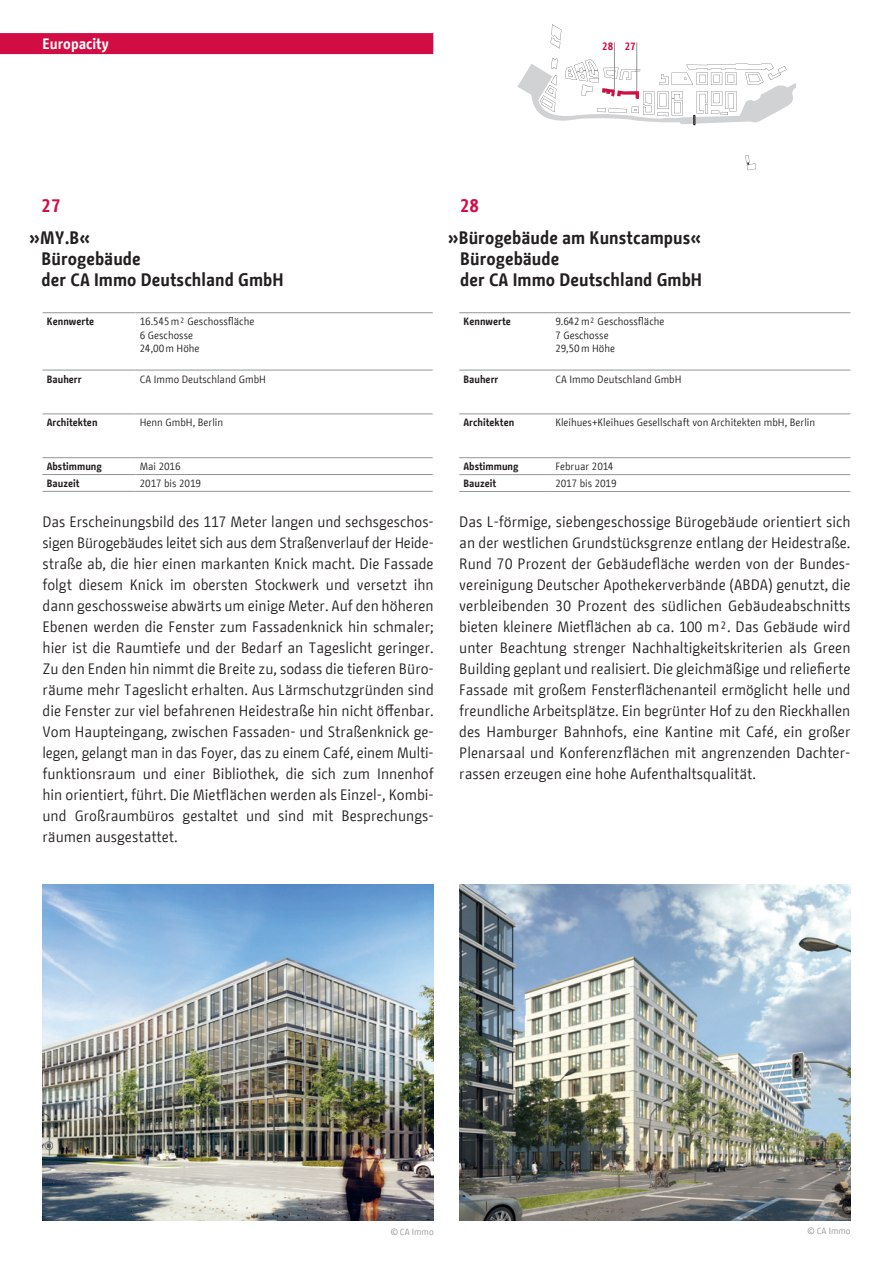
<style>
.page{position:relative;width:893px;height:1263px;background:#fff}
.page>*{position:absolute;margin:0;border:0;box-sizing:border-box;transform-origin:0 0}
.t1{font:700 18px/21px "BMF Change";color:#231f20}
.t2{font:700 18px "BMF Change";color:#d20d44}
.t3{font:15px/21px "BMF Change";color:#231f20;text-align:justify}
.t4{font:700 15px "BMF Change";color:#fff}
.t5{font:10.5px/13.5px "BMF Change";color:#231f20}
.t6{font:700 10.5px "BMF Change";color:#231f20}
.t7{font:700 10.5px "BMF Change";color:#d20d44}
.t8{font:9px "BMF Change";color:#939598}
</style>
<div class="page">
<div style="left:0;top:33px;width:423px;height:21px;background:#d20d44"></div>
<svg style="left:551px;top:24px;width:10px;height:24px"></svg>
<svg style="left:745px;top:155px;width:11px;height:15px"></svg>
<hr style="left:459px;top:491px;width:92px;height:1px;background:#939598">
<hr style="left:551px;top:491px;width:299px;height:1px;background:#939598">
<hr style="left:459px;top:474px;width:92px;height:1px;background:#939598">
<hr style="left:551px;top:474px;width:299px;height:1px;background:#939598">
<hr style="left:459px;top:457px;width:92px;height:1px;background:#939598">
<hr style="left:551px;top:457px;width:299px;height:1px;background:#939598">
<hr style="left:459px;top:414px;width:92px;height:1px;background:#939598">
<hr style="left:551px;top:414px;width:299px;height:1px;background:#939598">
<hr style="left:459px;top:370px;width:92px;height:1px;background:#939598">
<hr style="left:551px;top:370px;width:299px;height:1px;background:#939598">
<hr style="left:459px;top:312px;width:92px;height:1px;background:#939598">
<hr style="left:551px;top:312px;width:299px;height:1px;background:#939598">
<hr style="left:43px;top:491px;width:93px;height:1px;background:#939598">
<hr style="left:136px;top:491px;width:297px;height:1px;background:#939598">
<hr style="left:43px;top:474px;width:93px;height:1px;background:#939598">
<hr style="left:136px;top:474px;width:297px;height:1px;background:#939598">
<hr style="left:43px;top:457px;width:93px;height:1px;background:#939598">
<hr style="left:136px;top:457px;width:297px;height:1px;background:#939598">
<hr style="left:43px;top:414px;width:93px;height:1px;background:#939598">
<hr style="left:136px;top:414px;width:297px;height:1px;background:#939598">
<hr style="left:43px;top:370px;width:93px;height:1px;background:#939598">
<hr style="left:136px;top:370px;width:297px;height:1px;background:#939598">
<hr style="left:43px;top:312px;width:93px;height:1px;background:#939598">
<hr style="left:136px;top:312px;width:297px;height:1px;background:#939598">
<hr style="left:614px;top:42px;width:1px;height:48px;background:#939598">
<hr style="left:636px;top:42px;width:1px;height:49px;background:#939598">
<svg style="left:517px;top:58px;width:279px;height:67px"></svg>
<img style="left:43px;top:884px;width:391px;height:336px">
<img style="left:459px;top:884px;width:391px;height:336px">
<p class="t4" style="left:43px;top:33px;width:68px">Europacity</p>
<p class="t7" style="left:602px;top:39px;width:35px">28 27</p>
<p class="t2" style="left:42px;top:193px;width:20px">27</p>
<p class="t1" style="left:29px;top:227px;width:63px">»MY.B«</p>
<p class="t1" style="left:42px;top:248px;width:101px">Bürogebäude</p>
<p class="t1" style="left:42px;top:269px;width:243px">der CA Immo Deutschland GmbH</p>
<p class="t6" style="left:47px;top:314px;width:49px">Kennwerte</p>
<p class="t5" style="left:140px;top:315px;width:116px">16.545 m² Geschossfläche<br>6 Geschosse<br>24,00 m Höhe</p>
<p class="t6" style="left:47px;top:371px;width:36px">Bauherr</p>
<p class="t5" style="left:140px;top:372px;width:128px">CA Immo Deutschland GmbH</p>
<p class="t6" style="left:47px;top:415px;width:52px">Architekten</p>
<p class="t5" style="left:140px;top:416px;width:85px">Henn GmbH, Berlin</p>
<h6 class="t6" style="left:47px;top:459px;width:57px">Abstimmung</h6>
<h6 class="t5" style="left:140px;top:460px;width:42px">Mai 2016</h6>
<p class="t6" style="left:47px;top:476px;width:34px">Bauzeit</p>
<p class="t5" style="left:140px;top:477px;width:63px">2017 bis 2019</p>
<p class="t3" style="left:42px;top:512px;width:393px">Das Erscheinungsbild des 117 Meter langen und sechsgeschos&shy;sigen Bürogebäudes leitet sich aus dem Straßenverlauf der Heide&shy;straße ab, die hier einen markanten Knick macht. Die Fassade folgt diesem Knick im obersten Stockwerk und versetzt ihn dann geschossweise abwärts um einige Meter. Auf den höheren Ebenen werden die Fenster zum Fassadenknick hin schmaler; hier ist die Raumtiefe und der Bedarf an Tageslicht geringer.<br>Zu den Enden hin nimmt die Breite zu, sodass die tieferen Büro&shy;räume mehr Tageslicht erhalten. Aus Lärmschutzgründen sind die Fenster zur viel befahrenen Heidestraße hin nicht öffenbar.<br>Vom Haupteingang, zwischen Fassaden- und Straßenknick ge&shy;legen, gelangt man in das Foyer, das zu einem Café, einem Multi&shy;funktionsraum und einer Bibliothek, die sich zum Innenhof hin orientiert, führt. Die Mietflächen werden als Einzel-, Kombi&shy;und Großraumbüros gestaltet und sind mit Besprechungs&shy;räumen ausgestattet.</p>
<p class="t2" style="left:460px;top:193px;width:20px">28</p>
<p class="t1" style="left:460px;top:227px;width:243px;text-indent:-13px">»Bürogebäude am Kunstcampus«<br>Bürogebäude<br>der CA Immo Deutschland GmbH</p>
<p class="t6" style="left:463px;top:314px;width:49px">Kennwerte</p>
<p class="t5" style="left:555px;top:315px;width:111px">9.642 m² Geschossfläche<br>7 Geschosse<br>29,50 m Höhe</p>
<p class="t6" style="left:463px;top:371px;width:36px">Bauherr</p>
<p class="t5" style="left:555px;top:372px;width:128px">CA Immo Deutschland GmbH</p>
<p class="t6" style="left:463px;top:415px;width:52px">Architekten</p>
<p class="t5" style="left:555px;top:416px;width:261px">Kleihues+Kleihues Gesellschaft von Architekten mbH, Berlin</p>
<p class="t6" style="left:463px;top:459px;width:57px">Abstimmung</p>
<p class="t5" style="left:555px;top:460px;width:60px">Februar 2014</p>
<p class="t6" style="left:463px;top:476px;width:34px">Bauzeit</p>
<p class="t5" style="left:555px;top:477px;width:63px">2017 bis 2019</p>
<p class="t3" style="left:459px;top:512px;width:393px">Das L-förmige, siebengeschossige Bürogebäude orientiert sich an der westlichen Grundstücksgrenze entlang der Heidestraße.<br>Rund 70 Prozent der Gebäudefläche werden von der Bundes&shy;vereinigung Deutscher Apothekerverbände (ABDA) genutzt, die verbleibenden 30 Prozent des südlichen Gebäudeabschnitts bieten kleinere Mietflächen ab ca. 100 m². Das Gebäude wird unter Beachtung strenger Nachhaltigkeitskriterien als Green Building geplant und realisiert. Die gleichmäßige und reliefierte Fassade mit großem Fensterflächenanteil ermöglicht helle und freundliche Arbeitsplätze. Ein begrünter Hof zu den Rieckhallen des Hamburger Bahnhofs, eine Kantine mit Café, ein großer Plenarsaal und Konferenzflächen mit angrenzenden Dachter&shy;rassen erzeugen eine hohe Aufenthaltsqualität.</p>
<p class="t8" style="left:390px;top:1225px;width:45px">© CA Immo</p>
<p class="t8" style="left:807px;top:1224px;width:45px">© CA Immo</p>
</div>
